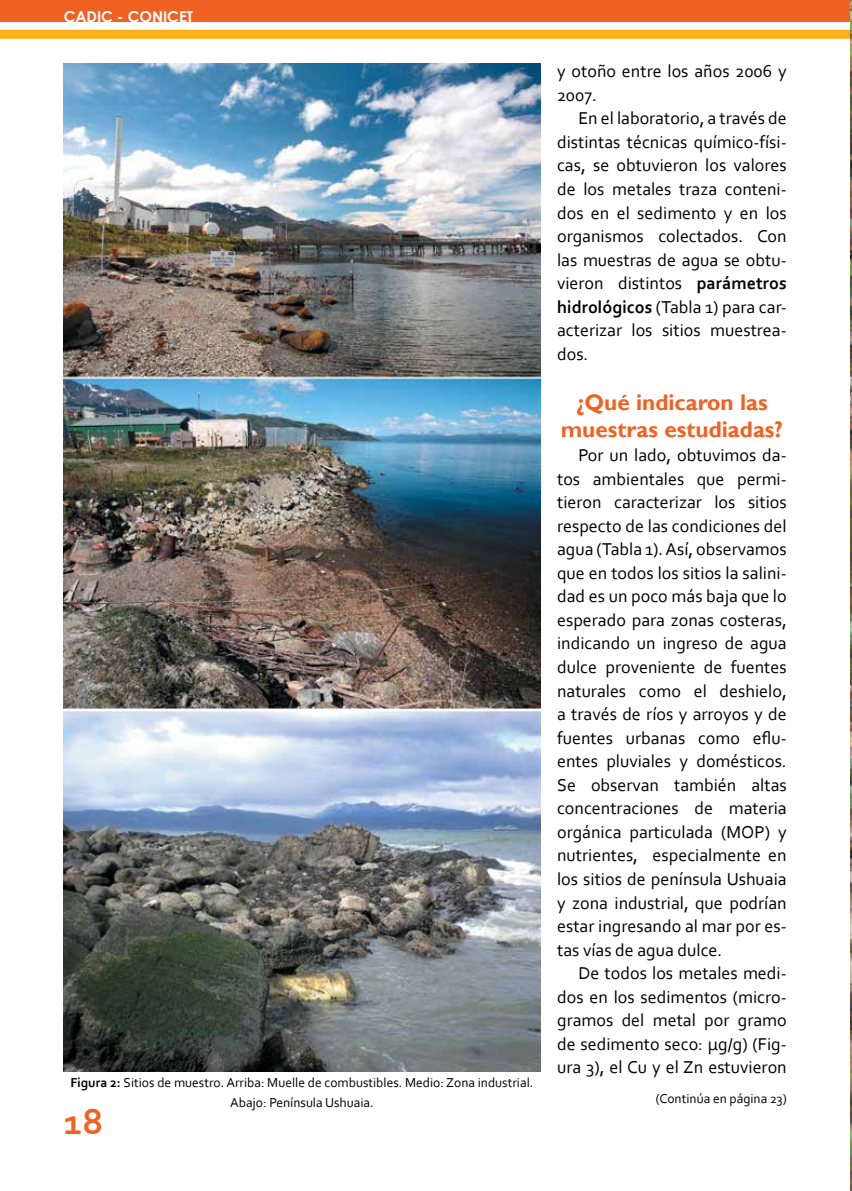
<style>
.page{position:relative;width:852px;height:1191px;background:#fff}
.page>*{position:absolute;margin:0;border:0;box-sizing:border-box;transform-origin:0 0}
.t1{font:700 37.5px "Corbel";color:#f16122}
.t2{font:700 22.5px/27px "Gill Sans";color:#f16122;text-align:center}
.t3{font:18px/23.5px "Corbel";color:#000;text-align:justify}
.t4{font:700 15px "Century Gothic";color:#fff}
.t5{font:13.5px/19.5px "Corbel";color:#000;text-align:center}
.s1{font-weight:700}
</style>
<div class="page">
<div style="left:0;top:0;width:850px;height:21px;background:#f16122"></div>
<div style="left:0;top:30px;width:850px;height:9px;background:#fcaf17"></div>
<img style="left:850px;top:0;width:2px;height:1191px">
<img style="left:64px;top:64px;width:476px;height:1007px">
<p class="t4" style="left:64px;top:5px;width:131px">CADIC - CONICET</p>
<p class="t5" style="left:70px;top:1072px;width:464px"><span class="s1">Figura 2:</span> Sitios de muestro. Arriba: Muelle de combustibles. Medio: Zona industrial.<br>Abajo: Península Ushuaia.</p>
<h1 class="t1" style="left:64px;top:1098px;width:41px">18</h1>
<p class="t3" style="left:557px;top:59px;width:231px">y otoño entre los años 2006 y<br>2007.</p>
<p class="t3" style="left:557px;top:106px;width:231px;text-indent:21px">En el laboratorio, a través de distintas técnicas químico-físi&shy;cas, se obtuvieron los valores de los metales traza conteni&shy;dos en el sedimento y en los organismos colectados. Con las muestras de agua se obtu&shy;vieron distintos <span class="s1">parámetros hidrológicos</span> (Tabla 1) para car&shy;acterizar los sitios muestrea&shy;dos.</p>
<p class="t2" style="left:561px;top:390px;width:224px">¿Qué indicaron las muestras estudiadas?</p>
<p class="t3" style="left:557px;top:443px;width:231px;text-indent:21px">Por un lado, obtuvimos da&shy;tos ambientales que permi&shy;tieron caracterizar los sitios respecto de las condiciones del agua (Tabla 1). Así, observamos que en todos los sitios la salini&shy;dad es un poco más baja que lo esperado para zonas costeras, indicando un ingreso de agua dulce proveniente de fuentes naturales como el deshielo, a través de ríos y arroyos y de fuentes urbanas como eflu&shy;entes pluviales y domésticos.<br>Se observan también altas concentraciones de materia orgánica particulada (MOP) y nutrientes, especialmente en los sitios de península Ushuaia y zona industrial, que podrían estar ingresando al mar por es&shy;tas vías de agua dulce.</p>
<p class="t3" style="left:557px;top:961px;width:231px;text-indent:21px">De todos los metales medi&shy;dos en los sedimentos (micro&shy;gramos del metal por gramo de sedimento seco: µg/g) (Fig&shy;ura 3), el Cu y el Zn estuvieron</p>
<p class="t5" style="left:656px;top:1088px;width:132px">(Continúa en página 23)</p>
</div>
